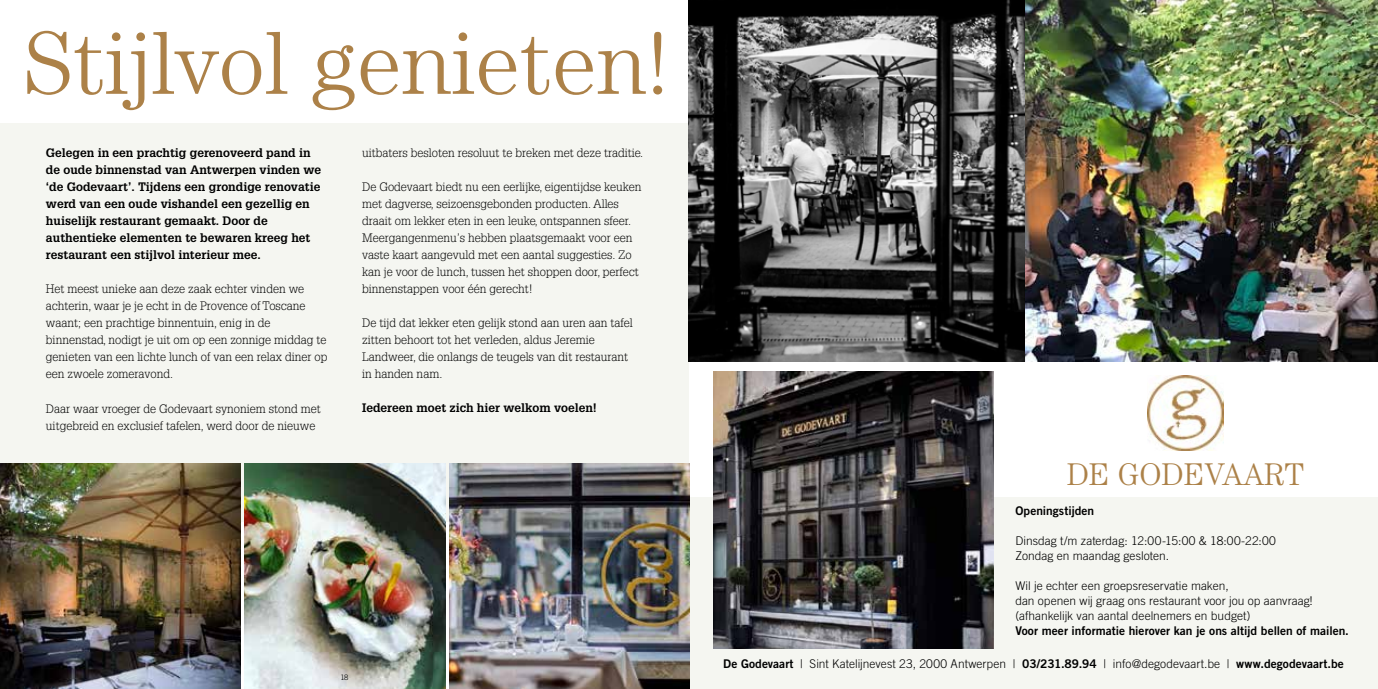
<style>
.page{position:relative;width:1378px;height:689px;background:#fff}
.page>*{position:absolute;margin:0;border:0;box-sizing:border-box;transform-origin:0 0}
.t1{font:300 90px "Century LT";color:#ac8148}
.t2{font:300 31.5px "Century LT";color:#ac8148}
.t3{font:300 12px/17px "Glypha LT Std";color:#000}
.t4{font:700 12px/17px "Glypha LT Std";color:#000}
.t5{font:300 12px/15px "Trade Gothic LT Std";color:#000}
.t6{font:12px "Trade Gothic LT Std Bd 2";color:#000}
.t7{font:300 7.5px "Trade Gothic LT Std";color:#000}
.s1{font-family:"Trade Gothic LT Std Bd 2";font-weight:400}
</style>
<div class="page">
<div style="left:689px;top:497px;width:689px;height:192px;background:#f5f6f1"></div>
<div style="left:0;top:123px;width:689px;height:399px;background:#f5f6f1"></div>
<img style="left:1148px;top:375px;width:75px;height:76px">
<img style="left:450px;top:463px;width:239px;height:226px">
<img style="left:689px;top:0;width:689px;height:362px">
<img style="left:0;top:463px;width:240px;height:226px">
<img style="left:245px;top:463px;width:200px;height:226px">
<img style="left:713px;top:371px;width:281px;height:277px">
<h1 class="t1" style="left:23px;top:11px;width:647px">Stijlvol genieten!</h1>
<p class="t4" style="left:46px;top:144px;width:277px">Gelegen in een prachtig gerenoveerd pand in de oude binnenstad van Antwerpen vinden we ‘de Godevaart’. Tijdens een grondige renovatie werd van een oude vishandel een gezellig en huiselijk restaurant gemaakt. Door de authentieke elementen te bewaren kreeg het restaurant een stijlvol interieur mee.</p>
<p class="t3" style="left:46px;top:281px;width:283px">Het meest unieke aan deze zaak echter vinden we achterin, waar je je echt in de Provence of Toscane waant; een prachtige binnentuin, enig in de binnenstad, nodigt je uit om op een zonnige middag te genieten van een lichte lunch of van een relax diner op een zwoele zomeravond.</p>
<p class="t3" style="left:46px;top:400px;width:276px">Daar waar vroeger de Godevaart synoniem stond met uitgebreid en exclusief tafelen, werd door de nieuwe</p>
<p class="t3" style="left:362px;top:145px;width:282px">uitbaters besloten resoluut te breken met deze traditie.</p>
<p class="t3" style="left:362px;top:179px;width:281px">De Godevaart biedt nu een eerlijke, eigentijdse keuken met dagverse, seizoensgebonden producten. Alles draait om lekker eten in een leuke, ontspannen sfeer.<br>Meergangenmenu’s hebben plaatsgemaakt voor een vaste kaart aangevuld met een aantal suggesties. Zo kan je voor de lunch, tussen het shoppen door, perfect binnenstappen voor één gerecht!</p>
<p class="t3" style="left:362px;top:315px;width:272px">De tijd dat lekker eten gelijk stond aan uren aan tafel zitten behoort tot het verleden, aldus Jeremie Landweer, die onlangs de teugels van dit restaurant in handen nam.</p>
<p class="t4" style="left:362px;top:399px;width:236px">Iedereen moet zich hier welkom voelen!</p>
<p class="t7" style="left:340px;top:672px;width:9px">18</p>
<h2 class="t2" style="left:1066px;top:456px;width:239px">DE GODEVAART</h2>
<p class="t6" style="left:1015px;top:504px;width:80px">Openingstijden</p>
<p class="t5" style="left:1015px;top:533px;width:262px">Dinsdag t/m zaterdag: 12:00-15:00 &amp; 18:00-22:00<br>Zondag en maandag gesloten.</p>
<p class="t5" style="left:1015px;top:578px;width:299px">Wil je echter een groepsreservatie maken,<br>dan openen wij graag ons restaurant voor jou op aanvraag! (afhankelijk van aantal deelnemers en budget)</p>
<p class="t6" style="left:1015px;top:624px;width:335px">Voor meer informatie hierover kan je ons altijd bellen of mailen.</p>
<p class="t5" style="left:723px;top:656px;width:622px"><span class="s1">De Godevaart</span> | Sint Katelijnevest 23, 2000 Antwerpen | <span class="s1">03/231.89.94</span> | info@degodevaart.be | <span class="s1">www.degodevaart.be</span></p>
</div>
